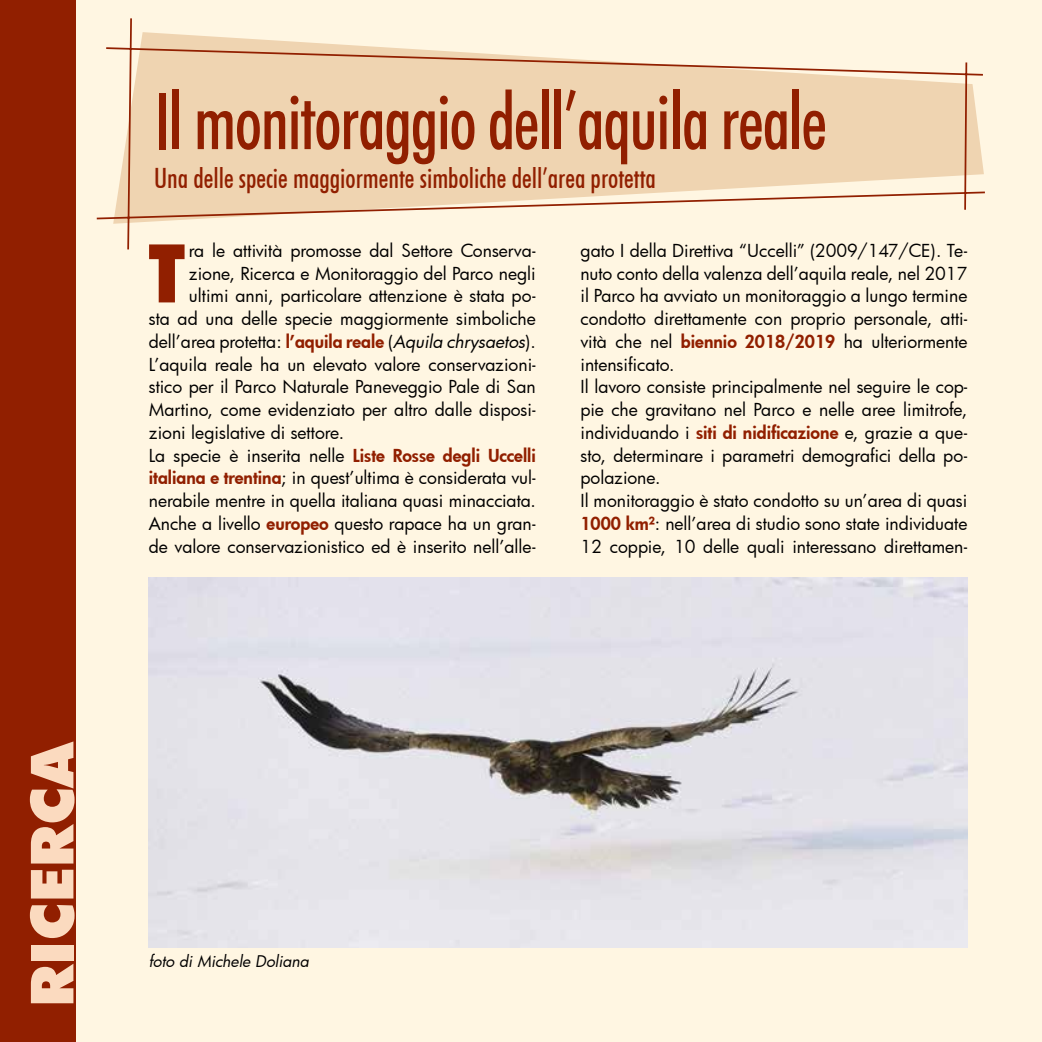
<style>
.page{position:relative;width:1042px;height:1042px;background:#fff6e2}
.page>*{position:absolute;margin:0;border:0;box-sizing:border-box;transform-origin:0 0}
.t1{font:900 condensed 81.38px "Futura BT";color:#911f00}
.t2{font:500 condensed 78.75px "Futura BT";letter-spacing:-.02em;color:#911f00;scale:.9 1}
.t3{font:900 59.5px "Futura BT";color:#fbdabf}
.t4{font:500 condensed 28px "Futura BT";color:#911f00;scale:.95 1}
.t5{font:17.5px/22.8px "Futura";color:#000}
.t6{font:italic 15.75px "Futura";letter-spacing:-.005em;color:#000}
.s1{font-weight:800;color:#911f00}
.s2{font-style:italic}
</style>
<div class="page">
<div style="left:0;top:0;width:76px;height:1042px;background:#911f00"></div>
<svg style="left:96px;top:18px;width:889px;height:232px"></svg>
<img style="left:149px;top:577px;width:818px;height:370px">
<h3 class="t3" style="left:16px;top:1007px;width:269px;rotate:-90deg">RICERCA</h3>
<h2 class="t2" style="left:154px;top:73px;width:749px">Il monitoraggio dell’aquila reale</h2>
<h3 class="t4" style="left:154px;top:161px;width:530px">Una delle specie maggiormente simboliche dell’area protetta</h3>
<h1 class="t1" style="left:149px;top:224px;width:37px">T</h1>
<p class="t5" style="left:189px;top:239px;width:348px">ra le attività promosse dal Settore Conserva-</p>
<p class="t5" style="left:189px;top:261px;width:348px">zione, Ricerca e Monitoraggio del Parco negli</p>
<p class="t5" style="left:189px;top:284px;width:348px">ultimi anni, particolare attenzione è stata po-</p>
<p class="t5" style="left:149px;top:307px;width:388px">sta ad una delle specie maggiormente simboliche</p>
<p class="t5" style="left:149px;top:330px;width:388px">dell’area protetta: <span class="s1">l’aquila reale</span> (<span class="s2">Aquila chrysaetos</span>).</p>
<p class="t5" style="left:149px;top:352px;width:388px">L’aquila reale ha un elevato valore conservazioni-</p>
<p class="t5" style="left:149px;top:375px;width:388px">stico per il Parco Naturale Paneveggio Pale di San</p>
<p class="t5" style="left:149px;top:398px;width:388px">Martino, come evidenziato per altro dalle disposi-</p>
<p class="t5" style="left:149px;top:421px;width:197px">zioni legislative di settore.</p>
<p class="t5" style="left:149px;top:443px;width:388px">La specie è inserita nelle <span class="s1">Liste Rosse degli Uccelli</span></p>
<p class="t5" style="left:149px;top:466px;width:388px"><span class="s1">italiana e trentina</span>; in quest’ultima è considerata vul-</p>
<p class="t5" style="left:149px;top:489px;width:388px">nerabile mentre in quella italiana quasi minacciata.</p>
<p class="t5" style="left:149px;top:512px;width:388px">Anche a livello <span class="s1">europeo</span> questo rapace ha un gran-</p>
<p class="t5" style="left:149px;top:534px;width:388px">de valore conservazionistico ed è inserito nell’alle-</p>
<p class="t5" style="left:580px;top:239px;width:388px">gato I della Direttiva “Uccelli” (2009/147/CE). Te&shy;nuto conto della valenza dell’aquila reale, nel 2017 il Parco ha avviato un monitoraggio a lungo termine condotto direttamente con proprio personale, atti&shy;vità che nel <span class="s1">biennio 2018/2019</span> ha ulteriormente intensificato.<br>Il lavoro consiste principalmente nel seguire le cop&shy;pie che gravitano nel Parco e nelle aree limitrofe, individuando i <span class="s1">siti di nidificazione</span> e, grazie a que&shy;sto, determinare i parametri demografici della po&shy;polazione.<br>Il monitoraggio è stato condotto su un’area di quasi <span class="s1">1000 km²</span>: nell’area di studio sono state individuate 12 coppie, 10 delle quali interessano direttamen-</p>
<p class="t6" style="left:149px;top:950px;width:161px">foto di Michele Doliana</p>
</div>
